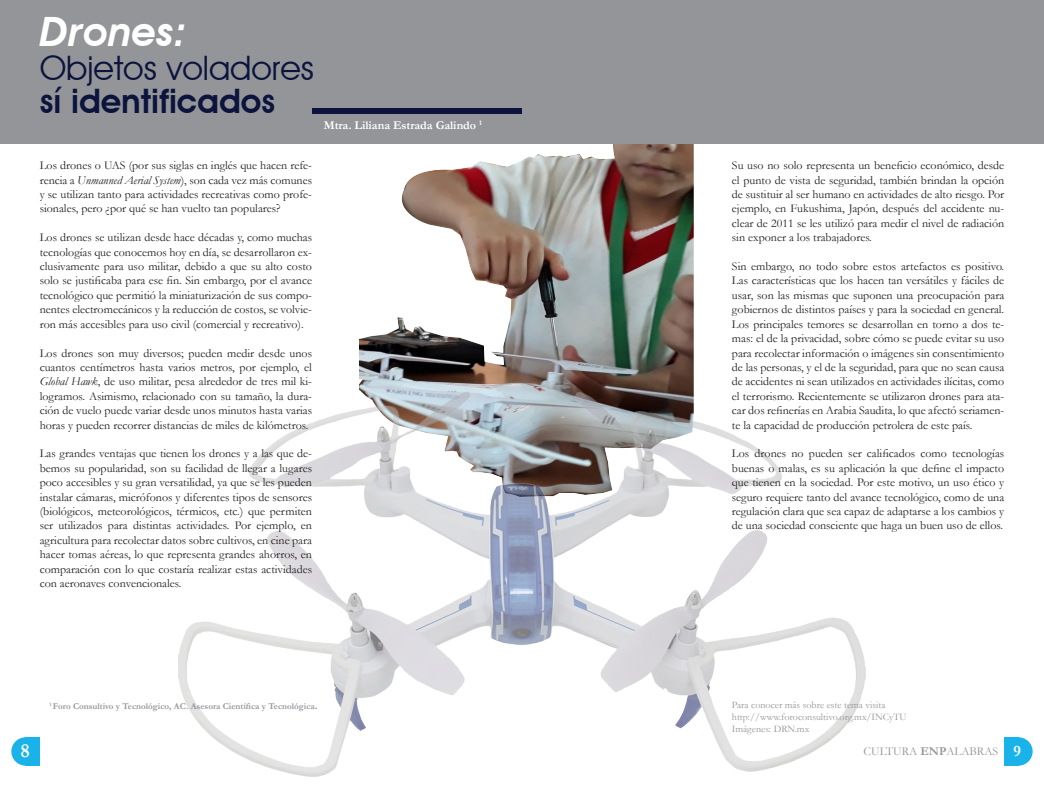
<style>
.page{position:relative;width:1044px;height:794px;background:#fff}
.page>*{position:absolute;margin:0;border:0;box-sizing:border-box;transform-origin:0 0}
.t1{font:italic 600 40.5px "Avant Garde IT Cby BT";color:#fff}
.t2{font:33.7px/33.7px "Avant Garde IT Cby BT";color:#0c143d}
.t3{font:700 20px "Garamond";color:#fff}
.t4{font:700 16px "Garamond";color:#fff}
.t5{font:12px/14.4px "Garamond";color:#231f20;text-align:justify}
.Autores{font:700 12px "Garamond";color:#fff}
.t6{font:12px "Garamond";color:#939598}
.Texto_Referencias{font:10px "Garamond";color:#939598}
.Autores_procedencia_-_Derecha{font:700 9px "Garamond";color:#939598}
.s1{font-weight:600}
.s2{font-style:italic}
.s3{font-size:11px}
.s4{font-weight:700}
</style>
<div class="page">
<img style="left:360px;top:144px;width:334px;height:209px">
<img style="left:178px;top:353px;width:687px;height:424px">
<div style="left:0;top:0;width:1043px;height:144px;background:#939598"></div>
<div style="left:1003px;top:737px;width:15px;height:28px;background:#1ab3e9"></div>
<div style="left:1003px;top:737px;width:29px;height:28px;background:#1ab3e9;border-radius:50%"></div>
<div style="left:26px;top:737px;width:14px;height:28px;background:#1ab3e9"></div>
<div style="left:11px;top:737px;width:29px;height:28px;background:#1ab3e9;border-radius:50%"></div>
<div style="left:312px;top:108px;width:210px;height:5px;background:#0c143d"></div>
<p class="t1" style="left:40px;top:7px;width:148px">Drones:</p>
<p class="t2" style="left:40px;top:51px;width:276px">Objetos voladores <span class="s1">sí identificados</span></p>
<p class="Autores" style="left:323px;top:117px;width:160px">Mtra. Liliana Estrada Galindo <sup>1</sup></p>
<p class="t5" style="left:40px;top:158px;width:274px">Los drones o UAS (por sus siglas en inglés que hacen refe&shy;rencia a <span class="s2">Unmanned Aerial System</span>), son cada vez más comunes y se utilizan tanto para actividades recreativas como profe&shy;sionales, pero ¿por qué se han vuelto tan populares?</p>
<p class="t5" style="left:40px;top:230px;width:274px">Los drones se utilizan desde hace décadas y, como muchas tecnologías que conocemos hoy en día, se desarrollaron ex&shy;clusivamente para uso militar, debido a que su alto costo solo se justificaba para ese fin. Sin embargo, por el avance tecnológico que permitió la miniaturización de sus compo&shy;nentes electromecánicos y la reducción de costos, se volvie&shy;ron más accesibles para uso civil (comercial y recreativo).</p>
<p class="t5" style="left:40px;top:345px;width:274px">Los drones son muy diversos; pueden medir desde unos cuantos centímetros hasta varios metros, por ejemplo, el <span class="s2">Global Hawk</span>, de uso militar, pesa alrededor de tres mil ki&shy;logramos. Asimismo, relacionado con su tamaño, la dura&shy;ción de vuelo puede variar desde unos minutos hasta varias horas y pueden recorrer distancias de miles de kilómetros.</p>
<p class="t5" style="left:40px;top:446px;width:274px">Las grandes ventajas que tienen los drones y a las que de&shy;bemos su popularidad, son su facilidad de llegar a lugares poco accesibles y su gran versatilidad, ya que se les pueden instalar cámaras, micrófonos y diferentes tipos de sensores (biológicos, meteorológicos, térmicos, etc.) que permiten ser utilizados para distintas actividades. Por ejemplo, en agricultura para recolectar datos sobre cultivos, en cine para hacer tomas aéreas, lo que representa grandes ahorros, en comparación con lo que costaría realizar estas actividades con aeronaves convencionales.</p>
<p class="Autores_procedencia_-_Derecha" style="left:49px;top:700px;width:269px"><sup>1</sup> Foro Consultivo y Tecnológico, AC. Asesora Científica y Tecnológica<span class="s3">.</span></p>
<p class="t5" style="left:731px;top:158px;width:274px">Su uso no solo representa un beneficio económico, desde el punto de vista de seguridad, también brindan la opción de sustituir al ser humano en actividades de alto riesgo. Por ejemplo, en Fukushima, Japón, después del accidente nu&shy;clear de 2011 se les utilizó para medir el nivel de radiación sin exponer a los trabajadores.</p>
<p class="t5" style="left:731px;top:259px;width:274px">Sin embargo, no todo sobre estos artefactos es positivo.<br>Las características que los hacen tan versátiles y fáciles de usar, son las mismas que suponen una preocupación para gobiernos de distintos países y para la sociedad en general.<br>Los principales temores se desarrollan en torno a dos te&shy;mas: el de la privacidad, sobre cómo se puede evitar su uso para recolectar información o imágenes sin consentimiento de las personas, y el de la seguridad, para que no sean causa de accidentes ni sean utilizados en actividades ilícitas, como el terrorismo. Recientemente se utilizaron drones para ata&shy;car dos refinerías en Arabia Saudita, lo que afectó seriamen&shy;te la capacidad de producción petrolera de este país.</p>
<p class="t5" style="left:731px;top:446px;width:274px">Los drones no pueden ser calificados como tecnologías buenas o malas, es su aplicación la que define el impacto que tienen en la sociedad. Por este motivo, un uso ético y seguro requiere tanto del avance tecnológico, como de una regulación clara que sea capaz de adaptarse a los cambios y de una sociedad consciente que haga un buen uso de ellos.</p>
<p class="Texto_Referencias" style="left:731px;top:698px;width:155px">Para conocer más sobre este tema visita</p>
<p class="Texto_Referencias" style="left:731px;top:710px;width:176px">http://www.foroconsultivo.org.mx/INCyTU</p>
<p class="Texto_Referencias" style="left:731px;top:722px;width:79px">Imágenes: DRN.mx</p>
<p class="t3" style="left:20px;top:737px;width:11px">8</p>
<p class="t4" style="left:1013px;top:739px;width:9px">9</p>
<p class="t6" style="left:863px;top:743px;width:136px">CULTURA <span class="s4">ENP</span>ALABRAS</p>
</div>
